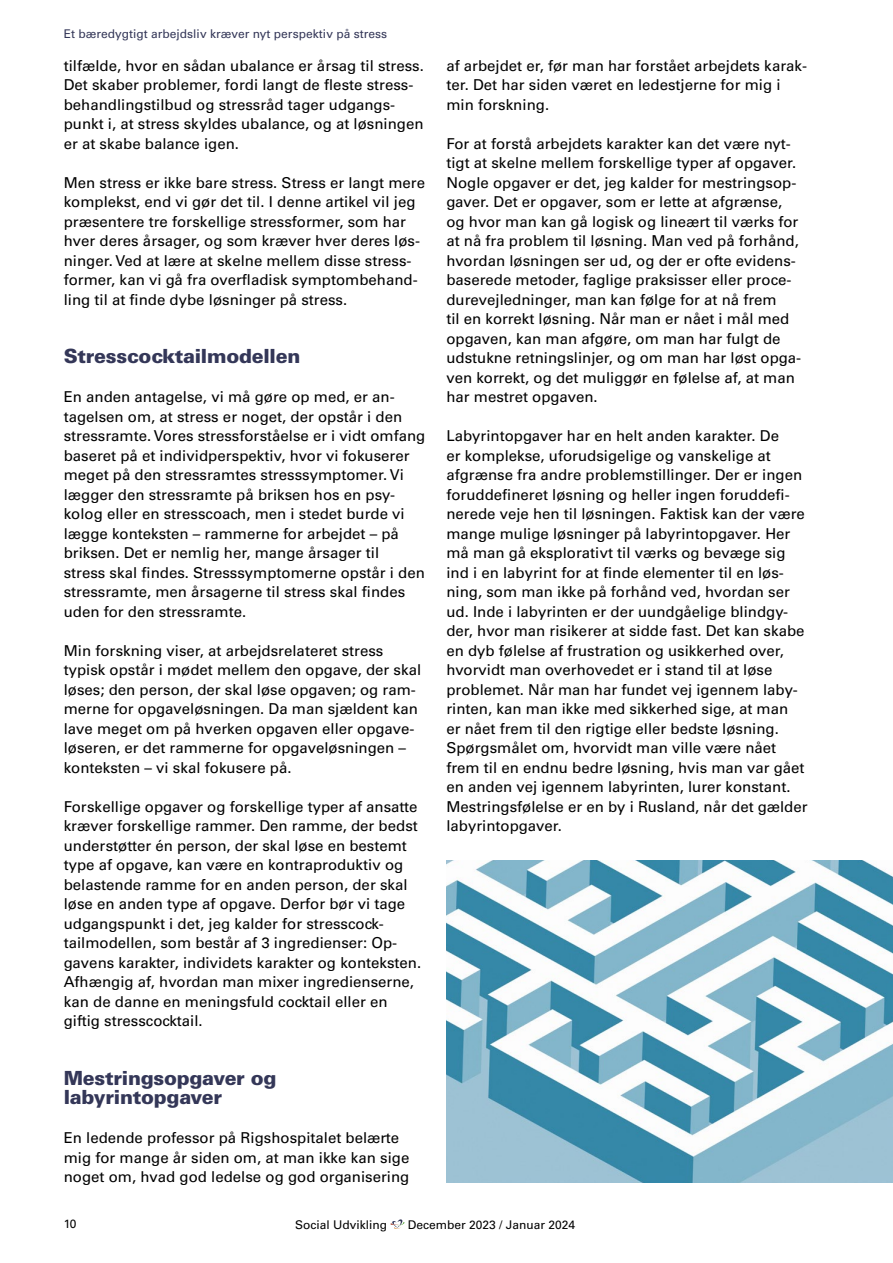
<style>
.page{position:relative;width:893px;height:1263px;background:#fff}
.page>*{position:absolute;margin:0;border:0;box-sizing:border-box;transform-origin:0 0}
.t1{font:900 19.5px/19.5px "Univers LT Std";letter-spacing:-.015em;color:#343758}
.t2{font:15px/19.5px "Univers LT Std";color:#000}
.t3{font:12px "Univers LT Std";color:#343758}
.t4{font:12px "Univers LT Std";color:#000}
</style>
<div class="page">
<img style="left:446px;top:860px;width:447px;height:322px">
<svg style="left:390px;top:1219px;width:15px;height:10px"></svg>
<p class="t3" style="left:64px;top:27px;width:325px">Et bæredygtigt arbejdsliv kræver nyt perspektiv på stress</p>
<p class="t2" style="left:64px;top:56px;width:362px">tilfælde, hvor en sådan ubalance er årsag til stress.<br>Det skaber problemer, fordi langt de fleste stress&shy;behandlingstilbud og stressråd tager udgangs&shy;punkt i, at stress skyldes ubalance, og at løsningen er at skabe balance igen.</p>
<p class="t2" style="left:64px;top:173px;width:363px">Men stress er ikke bare stress. Stress er langt mere komplekst, end vi gør det til. I denne artikel vil jeg præsentere tre forskellige stressformer, som har hver deres årsager, og som kræver hver deres løs&shy;ninger. Ved at lære at skelne mellem disse stress&shy;former, kan vi gå fra overfladisk symptombehand&shy;ling til at finde dybe løsninger på stress.</p>
<h1 class="t1" style="left:64px;top:346px;width:238px">Stresscocktailmodellen</h1>
<p class="t2" style="left:64px;top:387px;width:363px">En anden antagelse, vi må gøre op med, er an-- tagelsen om, at stress er noget, der opstår i den stressramte. Vores stressforståelse er i vidt omfang baseret på et individperspektiv, hvor vi fokuserer meget på den stressramtes stresssymptomer. Vi lægger den stressramte på briksen hos en psy&shy;kolog eller en stresscoach, men i stedet burde vi lægge konteksten – rammerne for arbejdet – på briksen. Det er nemlig her, mange årsager til<br>stress skal findes. Stresssymptomerne opstår i den stressramte, men årsagerne til stress skal findes uden for den stressramte.</p>
<p class="t2" style="left:64px;top:641px;width:359px">Min forskning viser, at arbejdsrelateret stress typisk opstår i mødet mellem den opgave, der skal løses; den person, der skal løse opgaven; og ram&shy;merne for opgaveløsningen. Da man sjældent kan lave meget om på hverken opgaven eller opgave&shy;løseren, er det rammerne for opgaveløsningen – konteksten – vi skal fokusere på.</p>
<p class="t2" style="left:64px;top:797px;width:359px">Forskellige opgaver og forskellige typer af ansatte kræver forskellige rammer. Den ramme, der bedst understøtter én person, der skal løse en bestemt type af opgave, kan være en kontraproduktiv og belastende ramme for en anden person, der skal løse en anden type af opgave. Derfor bør vi tage udgangspunkt i det, jeg kalder for stresscock&shy;tailmodellen, som består af 3 ingredienser: Op-- gavens karakter, individets karakter og konteksten.<br>Afhængig af, hvordan man mixer ingredienserne, kan de danne en meningsfuld cocktail eller en giftig stresscocktail.</p>
<h1 class="t1" style="left:64px;top:1068px;width:214px">Mestringsopgaver og labyrintopgaver</h1>
<p class="t2" style="left:64px;top:1128px;width:347px">En ledende professor på Rigshospitalet belærte mig for mange år siden om, at man ikke kan sige noget om, hvad god ledelse og god organisering</p>
<p class="t2" style="left:446px;top:56px;width:362px">af arbejdet er, før man har forstået arbejdets karak&shy;ter. Det har siden været en ledestjerne for mig i min forskning.</p>
<p class="t2" style="left:446px;top:134px;width:356px">For at forstå arbejdets karakter kan det være nyt&shy;tigt at skelne mellem forskellige typer af opgaver.<br>Nogle opgaver er det, jeg kalder for mestringsop&shy;gaver. Det er opgaver, som er lette at afgrænse, og hvor man kan gå logisk og lineært til værks for at nå fra problem til løsning. Man ved på forhånd, hvordan løsningen ser ud, og der er ofte evidens&shy;baserede metoder, faglige praksisser eller proce&shy;durevejledninger, man kan følge for at nå frem<br>til en korrekt løsning. Når man er nået i mål med opgaven, kan man afgøre, om man har fulgt de udstukne retningslinjer, og om man har løst opga&shy;ven korrekt, og det muliggør en følelse af, at man har mestret opgaven.</p>
<p class="t2" style="left:446px;top:426px;width:363px">Labyrintopgaver har en helt anden karakter. De<br>er komplekse, uforudsigelige og vanskelige at afgrænse fra andre problemstillinger. Der er ingen foruddefineret løsning og heller ingen foruddefi&shy;nerede veje hen til løsningen. Faktisk kan der være mange mulige løsninger på labyrintopgaver. Her må man gå eksplorativt til værks og bevæge sig ind i en labyrint for at finde elementer til en løs&shy;ning, som man ikke på forhånd ved, hvordan ser ud. Inde i labyrinten er der uundgåelige blindgy&shy;der, hvor man risikerer at sidde fast. Det kan skabe en dyb følelse af frustration og usikkerhed over, hvorvidt man overhovedet er i stand til at løse problemet. Når man har fundet vej igennem laby&shy;rinten, kan man ikke med sikkerhed sige, at man<br>er nået frem til den rigtige eller bedste løsning.<br>Spørgsmålet om, hvorvidt man ville være nået frem til en endnu bedre løsning, hvis man var gået en anden vej igennem labyrinten, lurer konstant.<br>Mestringsfølelse er en by i Rusland, når det gælder labyrintopgaver.</p>
<p class="t4" style="left:64px;top:1216px;width:14px">10</p>
<p class="t4" style="left:295px;top:1217px;width:94px">Social Udvikling</p>
<p class="t4" style="left:408px;top:1217px;width:169px">December 2023 / Januar 2024</p>
</div>
